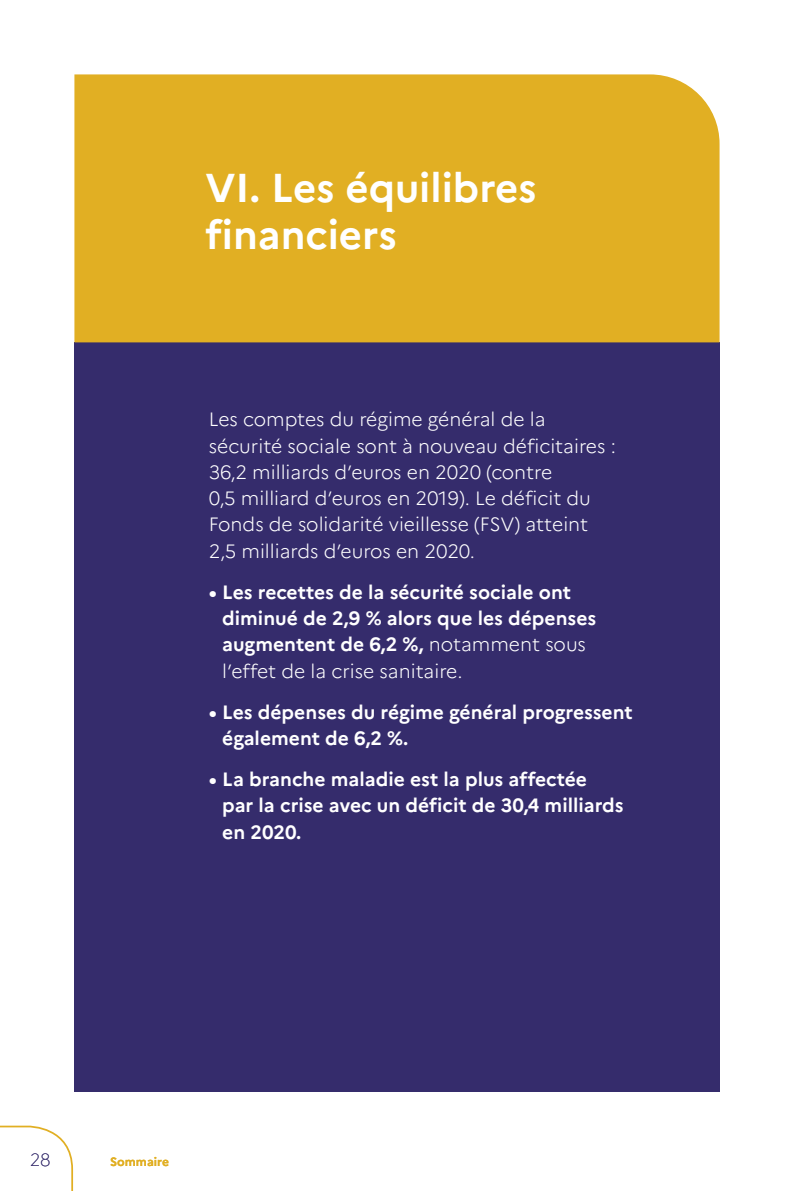
<style>
.page{position:relative;width:794px;height:1191px;background:#fff}
.page>*{position:absolute;margin:0;border:0;box-sizing:border-box;transform-origin:0 0}
.t1{font:700 40.25px/47.2px "Marianne";color:#fff}
.t2{font:700 19.25px/26.2px "Marianne";color:#fff}
.t3{font:300 19.25px/26.2px "Marianne";color:#fff}
.t4{font:100 17.5px "Marianne";color:#352c6c}
.t5{font:700 12.08px "Marianne";color:#e1af23}
.s1{font-weight:300}
</style>
<div class="page">
<svg style="left:0;top:1125px;width:74px;height:66px"></svg>
<div style="left:74px;top:342px;width:645px;height:749px;background:#352c6c"></div>
<svg style="left:74px;top:74px;width:645px;height:268px;background:#e1b129"></svg>
<h2 class="t1" style="left:205px;top:164px;width:333px">VI. Les équilibres financiers</h2>
<p class="t3" style="left:209px;top:406px;width:408px">Les comptes du régime général de la sécurité sociale sont à nouveau déficitaires :<br>36,2 milliards d’euros en 2020 (contre<br>0,5 milliard d’euros en 2019). Le déficit du Fonds de solidarité vieillesse (FSV) atteint 2,5 milliards d’euros en 2020.</p>
<p class="t2" style="left:222px;top:579px;width:375px;text-indent:-13px">• Les recettes de la sécurité sociale ont diminué de 2,9 % alors que les dépenses augmentent de 6,2 %, <span class="s1">notamment sous l’effet de la crise sanitaire.</span></p>
<p class="t2" style="left:222px;top:698px;width:412px;text-indent:-13px">• Les dépenses du régime général progressent également de 6,2 %.</p>
<p class="t2" style="left:222px;top:766px;width:403px;text-indent:-13px">• La branche maladie est la plus affectée<br>par la crise avec un déficit de 30,4 milliards en 2020.</p>
<p class="t4" style="left:30px;top:1149px;width:22px">28</p>
<p class="t5" style="left:110px;top:1154px;width:60px">Sommaire</p>
</div>
